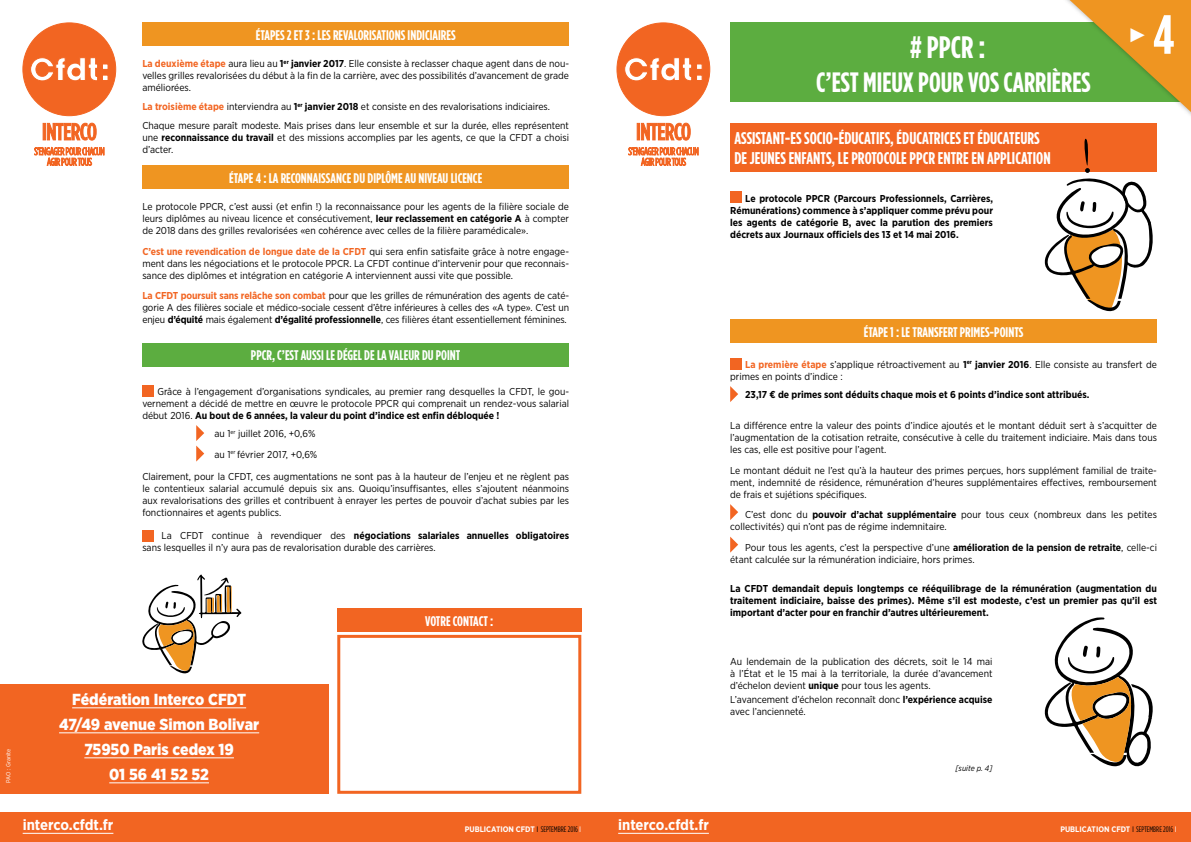
<style>
.page{position:relative;width:1191px;height:842px;background:#fff}
.page>*{position:absolute;margin:0;border:0;box-sizing:border-box;transform-origin:0 0}
.t1{font:700 55px "Gotham Condensed";color:#fff}
.t2{font:700 31px "Gotham Condensed";color:#fff}
.t3{font:700 28px "Gotham Condensed";color:#fff}
.t4{font:700 20px "Arial";color:#fff}
.t5{font:700 17px/20.4px "Gotham Condensed";color:#fff}
.t6{font:900 16px/25px "Gotham Narrow";color:#fff;text-align:center}
.t7{font:700 15px "Gotham Narrow";color:#fff}
.t8{font:700 14px "Gotham Condensed";color:#fff}
.t9{font:10px/12px "Gotham Narrow";color:#000;text-align:justify}
.t10{font:700 10px/12px "Gotham Narrow";color:#000;text-align:justify}
.t11{font:700 8px "Gotham Narrow";color:#fff}
.t12{font:italic 8px "Gotham Narrow";color:#000}
.t13{font:6px "Gotham Narrow";letter-spacing:-.005em;color:#fff}
.s1{font-weight:700;color:#f26522}
.s2{font-weight:700}
.s3{font-weight:400;color:#000}
.s4{font-family:"Gotham Condensed";font-weight:400;color:#000}
.s5{font-weight:400}
</style>
<div class="page">
<div style="left:730px;top:191px;width:11px;height:11px;background:#f26522"></div>
<div style="left:730px;top:320px;width:427px;height:23px;background:#ef9521"></div>
<div style="left:142px;top:23px;width:427px;height:23px;background:#ef9521"></div>
<div style="left:142px;top:166px;width:427px;height:23px;background:#ef9521"></div>
<div style="left:142px;top:343px;width:427px;height:23px;background:#5cad40"></div>
<div style="left:595px;top:812px;width:596px;height:30px;background:#f26522"></div>
<div style="left:0;top:812px;width:595px;height:30px;background:#f26522"></div>
<hr style="left:618px;top:833px;width:91px;height:1px;background:#fff">
<hr style="left:23px;top:833px;width:90px;height:1px;background:#fff">
<div style="left:730px;top:358px;width:11px;height:12px;background:#f26522"></div>
<svg style="left:730px;top:386px;width:8px;height:16px"></svg>
<svg style="left:730px;top:504px;width:8px;height:16px"></svg>
<svg style="left:730px;top:537px;width:8px;height:16px"></svg>
<div style="left:142px;top:385px;width:12px;height:12px;background:#f26522"></div>
<svg style="left:196px;top:425px;width:8px;height:37px"></svg>
<div style="left:142px;top:530px;width:12px;height:11px;background:#f26522"></div>
<div style="left:730px;top:23px;width:461px;height:79px;background:#5cad40"></div>
<div style="left:1053px;top:0;width:138px;height:144px;background:#000;opacity:.35"></div>
<svg style="left:1069px;top:0;width:122px;height:112px"></svg>
<div style="left:730px;top:123px;width:427px;height:48px;background:#f26522"></div>
<svg style="left:1044px;top:138px;width:114px;height:174px"></svg>
<div style="left:0;top:684px;width:329px;height:110px;background:#f26522"></div>
<hr style="left:72px;top:707px;width:174px;height:1px;background:#fff">
<hr style="left:59px;top:732px;width:200px;height:1px;background:#fff">
<hr style="left:84px;top:757px;width:150px;height:1px;background:#fff">
<hr style="left:109px;top:782px;width:100px;height:1px;background:#fff">
<div style="left:617px;top:23px;width:93px;height:93px;background:#f26522;border:1px solid #f26522;border-radius:50%"></div>
<svg style="left:624px;top:57px;width:78px;height:24px"></svg>
<svg style="left:637px;top:123px;width:53px;height:18px"></svg>
<svg style="left:628px;top:147px;width:70px;height:19px"></svg>
<div style="left:23px;top:23px;width:93px;height:93px;background:#f26522;border:1px solid #f26522;border-radius:50%"></div>
<svg style="left:30px;top:57px;width:78px;height:24px"></svg>
<hr style="left:43px;top:123px;width:3px;height:17px;background:#f26522">
<svg style="left:47px;top:123px;width:50px;height:18px"></svg>
<svg style="left:34px;top:147px;width:71px;height:19px"></svg>
<svg style="left:1044px;top:617px;width:109px;height:150px"></svg>
<svg style="left:142px;top:574px;width:100px;height:100px"></svg>
<div style="left:337px;top:609px;width:244px;height:23px;background:#f26522"></div>
<div style="left:337px;top:635px;width:244px;height:159px;border:3px solid #f26522"></div>
<p class="t13" style="left:5px;top:783px;width:36px;rotate:-90deg">PAO : Granite</p>
<h3 class="t8" style="left:256px;top:27px;width:201px">ÉTAPES 2 ET 3 : LES REVALORISATIONS INDICIAIRES</h3>
<p class="t9" style="left:142px;top:57px;width:428px"><span class="s1">La deuxième étape</span> aura lieu au <span class="s2">1</span><sup>er</sup> <span class="s2">janvier 2017</span>. Elle consiste à reclasser chaque agent dans de nou&shy;velles grilles revalorisées du début à la fin de la carrière, avec des possibilités d’avancement de grade améliorées.</p>
<p class="t9" style="left:142px;top:97px;width:428px;line-height:19.1px"><span class="s1">La troisième étape</span> interviendra au <span class="s2">1</span><sup>er</sup> <span class="s2">janvier 2018</span> et consiste en des revalorisations indiciaires.<br>Chaque mesure paraît modeste. Mais prises dans leur ensemble et sur la durée, elles représentent</p>
<p class="t9" style="left:142px;top:132px;width:428px">une <span class="s2">reconnaissance du travail</span> et des missions accomplies par les agents, ce que la CFDT a choisi d’acter.</p>
<h3 class="t8" style="left:229px;top:170px;width:255px">ÉTAPE 4 : LA RECONNAISSANCE DU DIPLÔME AU NIVEAU LICENCE</h3>
<p class="t9" style="left:142px;top:200px;width:428px">Le protocole PPCR, c’est aussi (et enfin !) la reconnaissance pour les agents de la filière sociale de leurs diplômes au niveau licence et consécutivement, <span class="s2">leur reclassement en catégorie A</span> à compter de 2018 dans des grilles revalorisées «en cohérence avec celles de la filière paramédicale».</p>
<p class="t9" style="left:142px;top:245px;width:428px"><span class="s1">C’est une revendication de longue date de la CFDT</span> qui sera enfin satisfaite grâce à notre engage&shy;ment dans les négociations et le protocole PPCR. La CFDT continue d’intervenir pour que reconnais&shy;sance des diplômes et intégration en catégorie A interviennent aussi vite que possible.</p>
<p class="t9" style="left:142px;top:289px;width:428px"><span class="s1">La CFDT poursuit sans relâche son combat</span> pour que les grilles de rémunération des agents de caté&shy;gorie A des filières sociale et médico-sociale cessent d’être inférieures à celles des «A type». C’est un enjeu <span class="s2">d’équité</span> mais également <span class="s2">d’égalité professionnelle</span>, ces filières étant essentiellement féminines.</p>
<h3 class="t8" style="left:251px;top:347px;width:211px">PPCR, C’EST AUSSI LE DÉGEL DE LA VALEUR DU POINT</h3>
<p class="t9" style="left:142px;top:385px;width:428px;text-indent:15px">Grâce à l’engagement d’organisations syndicales, au premier rang desquelles la CFDT, le gou&shy;vernement a décidé de mettre en œuvre le protocole PPCR qui comprenait un rendez-vous salarial début 2016. <span class="s2">Au bout de 6 années, la valeur du point d’indice est enfin débloquée !</span></p>
<p class="t9" style="left:214px;top:423px;width:104px;line-height:20.5px">au 1<sup>er</sup> juillet 2016, +0,6% au 1<sup>er</sup> février 2017, +0,6%</p>
<p class="t9" style="left:142px;top:470px;width:428px">Clairement, pour la CFDT, ces augmentations ne sont pas à la hauteur de l’enjeu et ne règlent pas le contentieux salarial accumulé depuis six ans. Quoiqu’insuffisantes, elles s’ajoutent néanmoins aux revalorisations des grilles et contribuent à enrayer les pertes de pouvoir d’achat subies par les fonctionnaires et agents publics.</p>
<p class="t9" style="left:142px;top:530px;width:428px;text-indent:19px">La CFDT continue à revendiquer des <span class="s2">négociations salariales annuelles obligatoires </span>sans lesquelles il n’y aura pas de revalorisation durable des carrières.</p>
<h3 class="t6" style="left:59px;top:687px;width:202px">Fédération Interco CFDT<br>47/49 avenue Simon Bolivar<br>75950 Paris cedex 19</h3>
<h3 class="t6" style="left:109px;top:762px;width:101px">01 56 41 52 52</h3>
<h3 class="t8" style="left:425px;top:613px;width:70px">VOTRE CONTACT :</h3>
<h2 class="t2" style="left:910px;top:29px;width:77px"># PPCR :</h2>
<h3 class="t3" style="left:816px;top:65px;width:276px">C’EST MIEUX POUR VOS CARRIÈRES</h3>
<h3 class="t5" style="left:734px;top:128px;width:318px">ASSISTANT-ES SOCIO-ÉDUCATIFS, ÉDUCATRICES ET ÉDUCATEURS<br>DE JEUNES ENFANTS, LE PROTOCOLE PPCR ENTRE EN APPLICATION</h3>
<p class="t10" style="left:730px;top:193px;width:264px;text-indent:15px">Le protocole PPCR (Parcours Professionnels, Carrières, Rémunérations) commence à s’appliquer comme prévu pour les agents de catégorie B, avec la parution des premiers décrets aux Journaux officiels des 13 et 14 mai 2016.</p>
<h3 class="t8" style="left:863px;top:324px;width:161px">ÉTAPE 1 : LE TRANSFERT PRIMES-POINTS</h3>
<h3 class="t4" style="left:1127px;top:21px;width:21px">►</h3>
<h1 class="t1" style="left:1153px;top:2px;width:23px">4</h1>
<p class="t9" style="left:730px;top:358px;width:428px;text-indent:15px"><span class="s1">La première étape</span> s’applique rétroactivement au <span class="s2">1</span><sup>er</sup> <span class="s2">janvier 2016</span>. Elle consiste au transfert de primes en points d’indice :</p>
<p class="t10" style="left:745px;top:388px;width:346px">23,17 € de primes sont déduits chaque mois et 6 points d’indice sont attribués.</p>
<p class="t9" style="left:730px;top:419px;width:428px">La différence entre la valeur des points d’indice ajoutés et le montant déduit sert à s’acquitter de l’augmentation de la cotisation retraite, consécutive à celle du traitement indiciaire. Mais dans tous les cas, elle est positive pour l’agent.</p>
<p class="t9" style="left:730px;top:464px;width:428px">Le montant déduit ne l’est qu’à la hauteur des primes perçues, hors supplément familial de traite&shy;ment, indemnité de résidence, rémunération d’heures supplémentaires effectives, remboursement de frais et sujétions spécifiques.</p>
<p class="t9" style="left:730px;top:508px;width:428px;text-indent:15px">C’est donc du <span class="s2">pouvoir d’achat supplémentaire</span> pour tous ceux (nombreux dans les petites collectivités) qui n’ont pas de régime indemnitaire.</p>
<p class="t9" style="left:730px;top:541px;width:428px;text-indent:15px">Pour tous les agents, c’est la perspective d’une <span class="s2">amélioration de la pension de retraite</span>, celle-ci étant calculée sur la rémunération indiciaire, hors primes.</p>
<p class="t10" style="left:730px;top:582px;width:428px">La CFDT demandait depuis longtemps ce rééquilibrage de la rémunération (augmentation du traitement indiciaire, baisse des primes). Même s’il est modeste, c’est un premier pas qu’il est important d’acter pour en franchir d’autres ultérieurement.</p>
<p class="t9" style="left:730px;top:655px;width:264px">Au lendemain de la publication des décrets, soit le 14 mai à l’État et le 15 mai à la territoriale, la durée d’avancement d’échelon devient <span class="s2">unique</span> pour tous les agents.</p>
<p class="t9" style="left:730px;top:694px;width:264px">L’avancement d’échelon reconnaît donc <span class="s2">l’expérience acquise </span>avec l’ancienneté.</p>
<p class="t12" style="left:955px;top:763px;width:38px">[suite p. 4]</p>
<h3 class="t7" style="left:23px;top:815px;width:92px">interco.cfdt.fr</h3>
<p class="t11" style="left:465px;top:824px;width:118px">PUBLICATION CFDT <span class="s3">I</span> <span class="s4">SEPTEMBRE 2016</span> <span class="s5">I</span></p>
<h3 class="t7" style="left:618px;top:815px;width:92px">interco.cfdt.fr</h3>
<p class="t11" style="left:1060px;top:824px;width:118px">PUBLICATION CFDT <span class="s3">I</span> <span class="s4">SEPTEMBRE 2016</span> <span class="s5">I</span></p>
</div>
